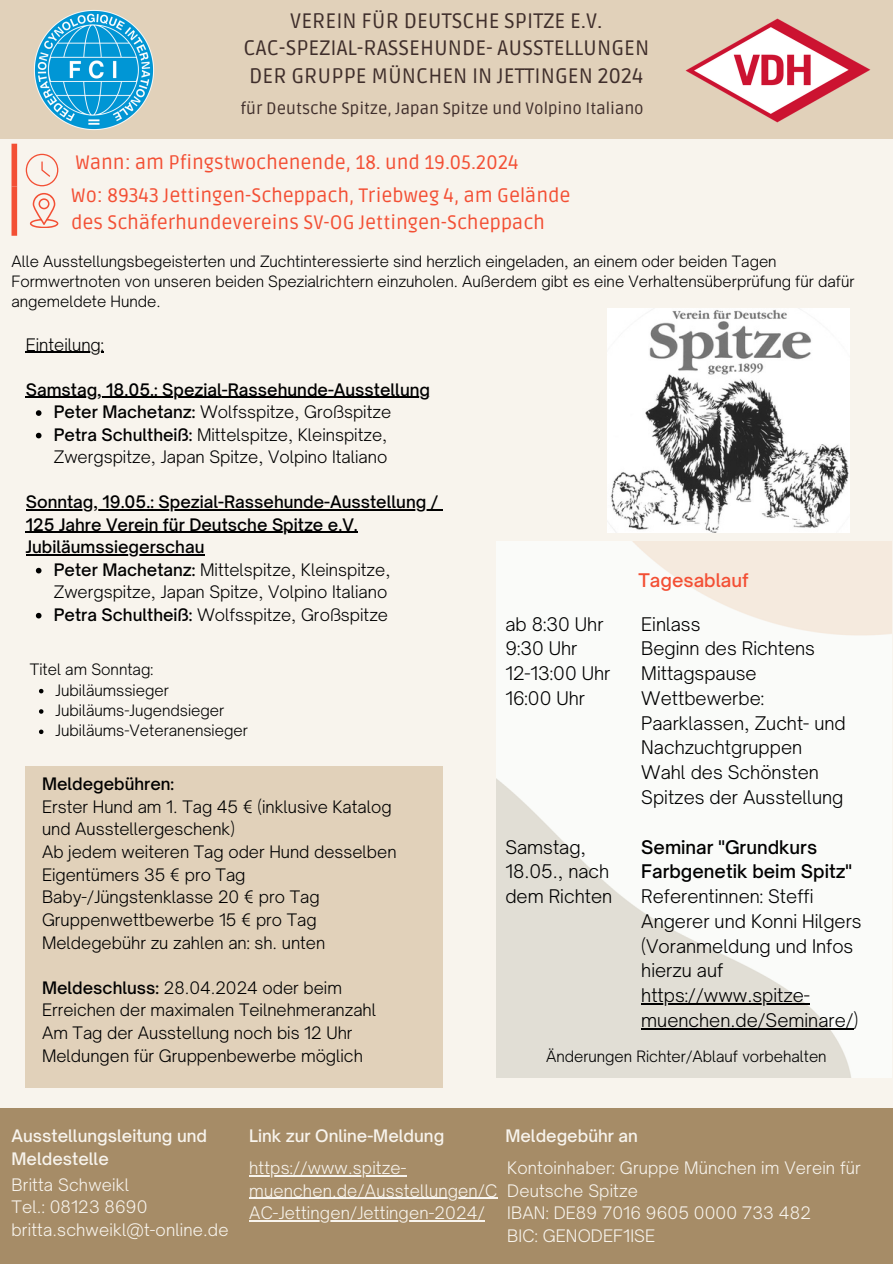
<style>
.page{position:relative;width:893px;height:1264px;background:#fff}
.page>*{position:absolute;margin:0;border:0;box-sizing:border-box;transform-origin:0 0}
.t1{font:21px/27px "Ruda";color:#3f2e2b;text-align:center}
.t2{font:19.5px/27px "Ruda";color:#f34f34}
.t3{font:300 18px/24.8px "Open Sauce One";color:#000}
.t4{font:500 18px "Open Sauce One";color:#f34f34}
.t5{font:300 16.5px/22.6px "Open Sauce One";color:#000}
.t6{font:300 16.5px/22.5px "Open Sauce One";letter-spacing:.01em;color:#f8f4ed}
.t7{font:500 16.5px "Open Sauce One";color:#000}
.t8{font:500 16.5px/22.5px "Open Sauce One";color:#f8f4ed}
.t9{font:16.5px "Ruda";color:#3f2e2b}
.t10{font:300 15px/20px "Open Sauce One";color:#000}
.s1{font-weight:500}
</style>
<div class="page">
<div style="left:0;top:0;width:892px;height:1263px;background:#f8f4ed"></div>
<div style="left:0;top:1107px;width:892px;height:156px;background:#a68c67"></div>
<div style="left:0;top:0;width:892px;height:139px;background:#e1d1ba"></div>
<div style="left:12px;top:144px;width:5px;height:42px;background:#f34f34"></div>
<img style="left:607px;top:308px;width:242px;height:224px">
<img style="left:34px;top:10px;width:120px;height:120px">
<img style="left:685px;top:18px;width:186px;height:105px">
<div style="left:12px;top:186px;width:5px;height:50px;background:#f34f34"></div>
<div style="left:26px;top:766px;width:417px;height:321px;background:#e1d1ba"></div>
<img style="left:496px;top:541px;width:395px;height:536px">
<svg style="left:30px;top:193px;width:28px;height:35px"></svg>
<svg style="left:26px;top:154px;width:32px;height:32px"></svg>
<hr style="left:26px;top:352px;width:78px;height:1px;background:#000">
<hr style="left:26px;top:397px;width:404px;height:1px;background:#000">
<svg style="left:36px;top:410px;width:5px;height:6px"></svg>
<svg style="left:36px;top:433px;width:5px;height:5px"></svg>
<hr style="left:26px;top:509px;width:412px;height:1px;background:#000">
<hr style="left:26px;top:532px;width:332px;height:1px;background:#000">
<hr style="left:26px;top:554px;width:178px;height:1px;background:#000">
<svg style="left:36px;top:568px;width:5px;height:5px"></svg>
<svg style="left:36px;top:613px;width:5px;height:5px"></svg>
<hr style="left:249px;top:1175px;width:157px;height:1px;background:#f8f4ed">
<hr style="left:249px;top:1197px;width:248px;height:1px;background:#f8f4ed">
<hr style="left:249px;top:1220px;width:236px;height:1px;background:#f8f4ed">
<hr style="left:641px;top:1003px;width:168px;height:1px;background:#000">
<hr style="left:641px;top:1027px;width:212px;height:2px;background:#000">
<svg style="left:39px;top:689px;width:4px;height:4px"></svg>
<svg style="left:39px;top:709px;width:4px;height:4px"></svg>
<svg style="left:39px;top:729px;width:4px;height:5px"></svg>
<p class="t1" style="left:243px;top:8px;width:407px">VEREIN FÜR DEUTSCHE SPITZE E.V.<br>CAC-SPEZIAL-RASSEHUNDE- AUSSTELLUNGEN<br>DER GRUPPE MÜNCHEN IN JETTINGEN 2024</p>
<p class="t9" style="left:240px;top:99px;width:404px">für Deutsche Spitze, Japan Spitze und Volpino Italiano</p>
<h2 class="t2" style="left:76px;top:150px;width:444px">Wann: am Pfingstwochenende, 18. und 19.05.2024</h2>
<h4 class="t2" style="left:71px;top:182px;width:501px">Wo: 89343 Jettingen-Scheppach, Triebweg 4, am Gelände des Schäferhundevereins SV-OG Jettingen-Scheppach</h4>
<h3 class="t10" style="left:12px;top:251px;width:844px">Alle Ausstellungsbegeisterten und Zuchtinteressierte sind herzlich eingeladen, an einem oder beiden Tagen<br>Formwertnoten von unseren beiden Spezialrichtern einzuholen. Außerdem gibt es eine Verhaltensüberprüfung für dafür angemeldete Hunde.</h3>
<h4 class="t5" style="left:26px;top:333px;width:80px">Einteilung:</h4>
<h4 class="t7" style="left:26px;top:379px;width:406px">Samstag, 18.05.: Spezial-Rassehunde-Ausstellung</h4>
<h3 class="t5" style="left:54px;top:400px;width:339px"><span class="s1">Peter Machetanz:</span> Wolfsspitze, Großspitze</h3>
<h4 class="t5" style="left:54px;top:423px;width:335px"><span class="s1">Petra Schultheiß:</span> Mittelspitze, Kleinspitze,<br>Zwergspitze, Japan Spitze, Volpino Italiano</h4>
<h4 class="t7" style="left:26px;top:491px;width:414px">Sonntag, 19.05.: Spezial-Rassehunde-Ausstellung /</h4>
<p class="t7" style="left:26px;top:514px;width:333px">125 Jahre Verein für Deutsche Spitze e.V.</p>
<h3 class="t5" style="left:54px;top:535px;width:338px;text-indent:-28px"><span class="s1">Jubiläumssiegerschau<br>Peter Machetanz:</span> Mittelspitze, Kleinspitze,<br>Zwergspitze, Japan Spitze, Volpino Italiano</h3>
<h4 class="t5" style="left:54px;top:603px;width:336px"><span class="s1">Petra Schultheiß:</span> Wolfsspitze, Großspitze</h4>
<p class="t4" style="left:638px;top:568px;width:111px">Tagesablauf</p>
<p class="t3" style="left:505px;top:611px;width:107px">ab 8:30 Uhr<br>9:30 Uhr<br>12-13:00 Uhr<br>16:00 Uhr</p>
<h4 class="t3" style="left:641px;top:611px;width:206px">Einlass<br>Beginn des Richtens<br>Mittagspause<br>Wettbewerbe:<br>Paarklassen, Zucht- und<br>Nachzuchtgruppen<br>Wahl des Schönsten<br>Spitzes der Ausstellung</h4>
<h3 class="t3" style="left:641px;top:834px;width:222px"><span class="s1">Seminar "Grundkurs<br>Farbgenetik beim Spitz"<br></span>Referentinnen: Steffi<br>Angerer und Konni Hilgers (Voranmeldung und Infos hierzu auf</h3>
<h3 class="t3" style="left:641px;top:982px;width:219px">https://www.spitze&shy;muenchen.de/Seminare/)</h3>
<h3 class="t10" style="left:546px;top:1046px;width:282px">Änderungen Richter/Ablauf vorbehalten</h3>
<h4 class="t10" style="left:30px;top:659px;width:125px">Titel am Sonntag:</h4>
<h4 class="t10" style="left:55px;top:680px;width:115px">Jubiläumssieger</h4>
<h4 class="t10" style="left:55px;top:700px;width:194px;line-height:20.4px">Jubiläums-Jugendsieger<br>Jubiläums-Veteranensieger</h4>
<h4 class="t5" style="left:42px;top:772px;width:356px"><span class="s1">Meldegebühren:<br></span>Erster Hund am 1. Tag 45 € (inklusive Katalog und Ausstellergeschenk)<br>Ab jedem weiteren Tag oder Hund desselben<br>Eigentümers 35 € pro Tag<br>Baby-/Jüngstenklasse 20 € pro Tag<br>Gruppenwettbewerbe 15 € pro Tag<br>Meldegebühr zu zahlen an: sh. unten</h4>
<p class="t5" style="left:42px;top:976px;width:335px"><span class="s1">Meldeschluss:</span> 28.04.2024 oder beim Erreichen der maximalen Teilnehmeranzahl Am Tag der Ausstellung noch bis 12 Uhr Meldungen für Gruppenbewerbe möglich</p>
<h4 class="t3" style="left:505px;top:834px;width:108px">Samstag,<br>18.05., nach dem Richten</h4>
<h2 class="t8" style="left:12px;top:1124px;width:197px">Ausstellungsleitung und<br>Meldestelle</h2>
<p class="t6" style="left:12px;top:1173px;width:218px">Britta Schweikl<br>Tel.: 08123 8690 britta.schweikl@t-online.de</p>
<h4 class="t8" style="left:249px;top:1124px;width:196px">Link zur Online-Meldung</h4>
<h4 class="t8" style="left:505px;top:1124px;width:134px">Meldegebühr an</h4>
<h4 class="t6" style="left:507px;top:1156px;width:355px">Kontoinhaber: Gruppe München im Verein für<br>Deutsche Spitze<br>IBAN: DE89 7016 9605 0000 733 482<br>BIC: GENODEF1ISE</h4>
<p class="t6" style="left:249px;top:1156px;width:159px">https://www.spitze-</p>
<p class="t6" style="left:249px;top:1179px;width:250px">muenchen.de/Ausstellungen/C</p>
<p class="t6" style="left:249px;top:1201px;width:237px">AC-Jettingen/Jettingen-2024/</p>
</div>
